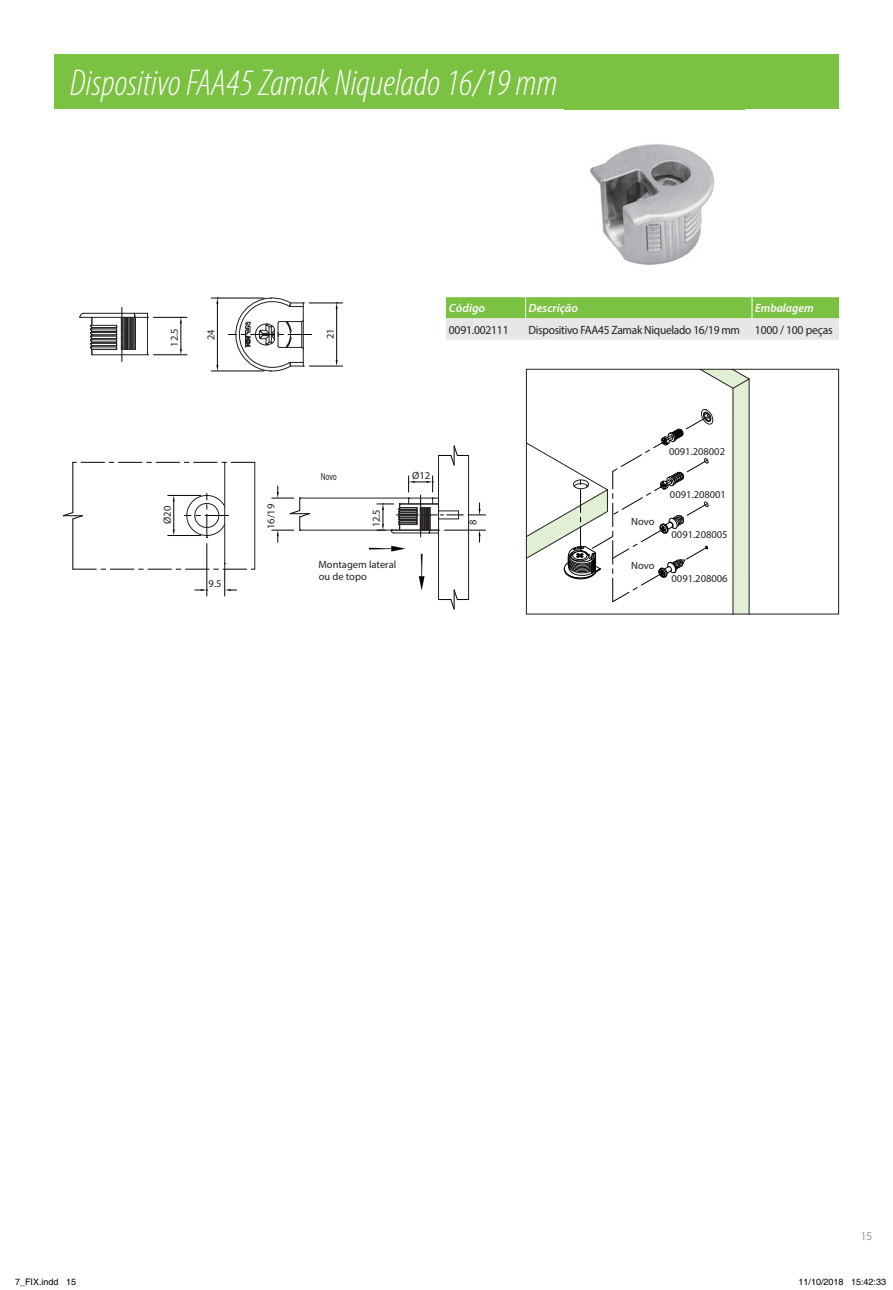
<style>
.page{position:relative;width:893px;height:1290px;background:#fff}
.page>*{position:absolute;margin:0;border:0;box-sizing:border-box;transform-origin:0 0}
.t1{font:italic 300 condensed 37.5px "Myriad Pro";color:#fff}
.t2{font:12px "Myriad Pro";letter-spacing:-.025em;color:#231f20;scale:.95 1}
.t3{font:italic 600 12px "Myriad Pro";color:#fff}
.t4{font:12px "Myriad Pro";letter-spacing:-.025em;color:#231f20}
.t5{font:300 12px "Myriad Pro";color:#57585a}
.t6{font:10.5px/12px "Myriad Pro";color:#231f20}
.t7{font:10.5px "Myriad Pro";color:#231f20;scale:.7 1}
.t8{font:9px "Helvetica";color:#000}
</style>
<div class="page">
<div style="left:54px;top:55px;width:785px;height:54px;background:#7bc142"></div>
<svg style="left:446px;top:297px;width:393px;height:43px;background:#b2d498"></svg>
<svg style="left:528px;top:371px;width:222px;height:241px"></svg>
<div style="left:526px;top:369px;width:313px;height:245px;border:1px solid #231f20"></div>
<hr style="left:254px;top:462px;width:1px;height:107px;background:#231f20">
<hr style="left:224px;top:462px;width:1px;height:107px;background:#231f20">
<hr style="left:207px;top:543px;width:1px;height:53px;background:#040503">
<hr style="left:168px;top:535px;width:33px;height:1px;background:#040503">
<hr style="left:168px;top:495px;width:33px;height:1px;background:#040503">
<svg style="left:184px;top:493px;width:45px;height:45px"></svg>
<svg style="left:173px;top:496px;width:2px;height:39px"></svg>
<hr style="left:153px;top:354px;width:34px;height:1px;background:#040503">
<hr style="left:153px;top:317px;width:34px;height:1px;background:#040503">
<svg style="left:79px;top:307px;width:69px;height:54px"></svg>
<svg style="left:180px;top:317px;width:2px;height:38px"></svg>
<hr style="left:309px;top:366px;width:34px;height:1px;background:#040503">
<hr style="left:309px;top:303px;width:34px;height:1px;background:#040503">
<hr style="left:336px;top:309px;width:1px;height:51px;background:#040503">
<hr style="left:211px;top:371px;width:53px;height:1px;background:#040503">
<hr style="left:211px;top:298px;width:53px;height:1px;background:#040503">
<hr style="left:217px;top:304px;width:1px;height:61px;background:#040503">
<svg style="left:228px;top:297px;width:84px;height:75px"></svg>
<svg style="left:73px;top:563px;width:182px;height:33px"></svg>
<svg style="left:73px;top:462px;width:182px;height:1px"></svg>
<hr style="left:72px;top:462px;width:1px;height:50px;background:#040503">
<svg style="left:62px;top:512px;width:21px;height:8px"></svg>
<hr style="left:72px;top:519px;width:1px;height:50px;background:#040503">
<hr style="left:300px;top:498px;width:138px;height:1px;background:#231f20">
<hr style="left:438px;top:455px;width:1px;height:144px;background:#231f20">
<hr style="left:468px;top:455px;width:1px;height:144px;background:#231f20">
<hr style="left:300px;top:530px;width:138px;height:1px;background:#231f20">
<svg style="left:438px;top:445px;width:31px;height:21px"></svg>
<svg style="left:369px;top:476px;width:117px;height:134px"></svg>
<svg style="left:272px;top:486px;width:38px;height:56px"></svg>
<img style="left:565px;top:109px;width:179px;height:156px">
<h1 class="t1" style="left:70px;top:62px;width:489px">Dispositivo FAA45 Zamak Niquelado 16/19 mm</h1>
<p class="t6" style="left:168px;top:346px;width:20px;rotate:-90deg">12.5</p>
<p class="t6" style="left:205px;top:340px;width:12px;rotate:-90deg">24</p>
<p class="t6" style="left:324px;top:339px;width:12px;rotate:-90deg">21</p>
<p class="t3" style="left:449px;top:301px;width:38px">Código</p>
<p class="t3" style="left:529px;top:301px;width:51px">Descrição</p>
<p class="t3" style="left:755px;top:301px;width:60px">Embalagem</p>
<p class="t4" style="left:449px;top:322px;width:61px">0091.002111</p>
<p class="t2" style="left:529px;top:322px;width:322px">Dispositivo FAA45 Zamak Niquelado 16/19 mm 1000 / 100 peças</p>
<p class="t6" style="left:161px;top:524px;width:20px;rotate:-90deg">Ø20</p>
<p class="t6" style="left:209px;top:577px;width:14px">9.5</p>
<p class="t6" style="left:265px;top:529px;width:27px;rotate:-90deg">16/19</p>
<p class="t7" style="left:321px;top:470px;width:25px">Novo</p>
<p class="t6" style="left:412px;top:469px;width:20px">Ø12</p>
<p class="t6" style="left:370px;top:527px;width:20px;rotate:-90deg">12.5</p>
<p class="t6" style="left:467px;top:525px;width:7px;rotate:-90deg">8</p>
<p class="t6" style="left:318px;top:559px;width:79px">Montagem lateral ou de topo</p>
<p class="t6" style="left:631px;top:516px;width:25px">Novo</p>
<p class="t6" style="left:631px;top:559px;width:25px">Novo</p>
<p class="t6" style="left:669px;top:445px;width:58px">0091.208002</p>
<p class="t6" style="left:670px;top:488px;width:58px">0091.208001</p>
<p class="t6" style="left:672px;top:529px;width:58px">0091.208005</p>
<p class="t6" style="left:672px;top:572px;width:58px">0091.208006</p>
<p class="t5" style="left:861px;top:1229px;width:13px">15</p>
<p class="t8" style="left:15px;top:1277px;width:63px">7_FIX.indd 15</p>
<p class="t8" style="left:798px;top:1277px;width:89px">11/10/2018 15:42:33</p>
</div>
